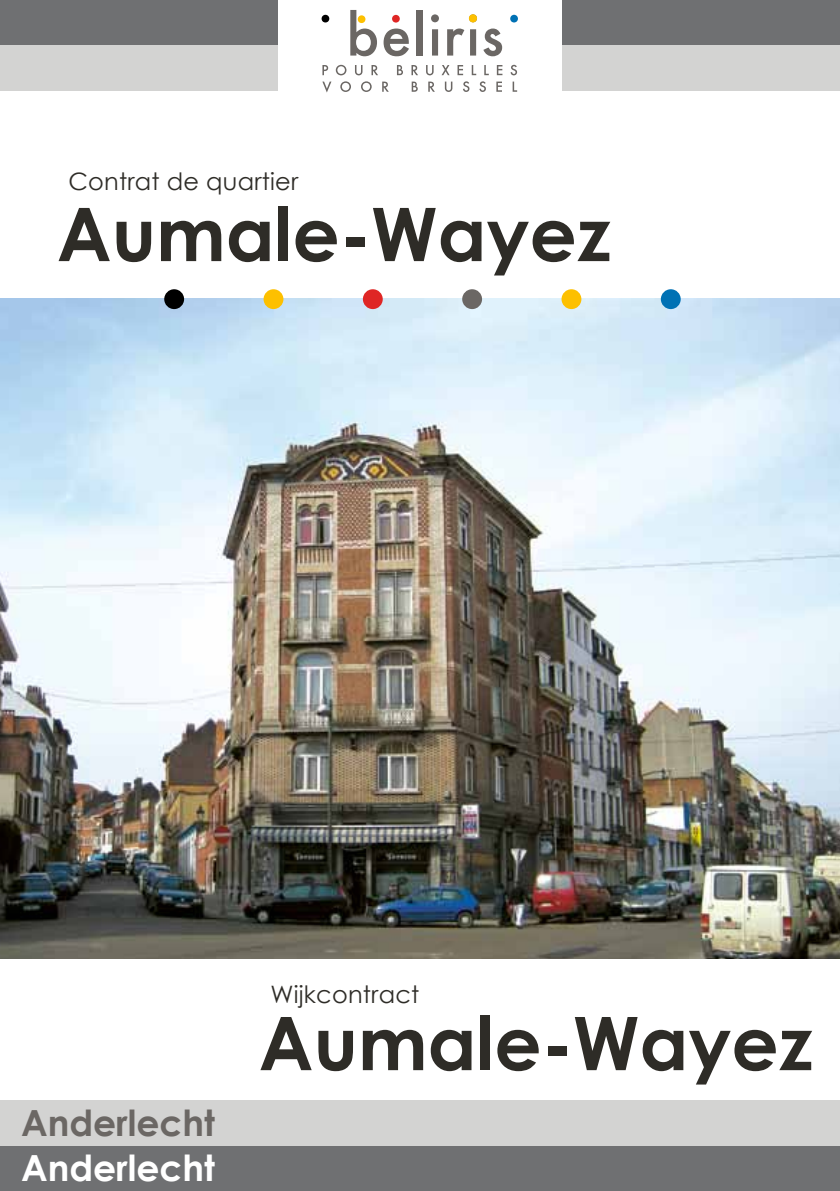
<style>
.page{position:relative;width:840px;height:1191px;background:#fff}
.page>*{position:absolute;margin:0;border:0;box-sizing:border-box;transform-origin:0 0}
.t1{font:700 74px "Century Gothic";color:#2e2c27}
.t2{font:700 36px "Century Gothic";color:#fff}
.t3{font:700 36px "Century Gothic";color:#6b6764}
.t4{font:24px "Century Gothic";letter-spacing:.01em;color:#2e2c27}
</style>
<div class="page">
<div style="left:0;top:0;width:839px;height:45px;background:#6f7072"></div>
<div style="left:0;top:45px;width:839px;height:46px;background:#d3d3d2"></div>
<div style="left:0;top:1145px;width:839px;height:46px;background:#6f7072"></div>
<div style="left:0;top:1100px;width:839px;height:45px;background:#d3d3d2"></div>
<div style="left:278px;top:0;width:283px;height:104px;background:#fff"></div>
<svg style="left:322px;top:65px;width:6px;height:10px"></svg>
<svg style="left:335px;top:65px;width:11px;height:10px"></svg>
<svg style="left:355px;top:65px;width:7px;height:10px"></svg>
<svg style="left:371px;top:65px;width:7px;height:10px"></svg>
<svg style="left:397px;top:65px;width:6px;height:10px"></svg>
<svg style="left:411px;top:65px;width:7px;height:10px"></svg>
<svg style="left:426px;top:65px;width:7px;height:10px"></svg>
<svg style="left:441px;top:65px;width:8px;height:10px"></svg>
<svg style="left:457px;top:65px;width:6px;height:10px"></svg>
<svg style="left:471px;top:65px;width:5px;height:10px"></svg>
<svg style="left:484px;top:65px;width:4px;height:10px"></svg>
<svg style="left:496px;top:65px;width:6px;height:10px"></svg>
<svg style="left:510px;top:65px;width:7px;height:10px"></svg>
<svg style="left:383px;top:29px;width:26px;height:27px"></svg>
<div style="left:416px;top:10px;width:6px;height:46px;background:#6b6764"></div>
<svg style="left:431px;top:14px;width:7px;height:42px"></svg>
<svg style="left:483px;top:29px;width:19px;height:27px"></svg>
<svg style="left:392px;top:15px;width:7px;height:8px"></svg>
<svg style="left:350px;top:10px;width:27px;height:46px"></svg>
<svg style="left:321px;top:15px;width:8px;height:7px"></svg>
<svg style="left:510px;top:15px;width:7px;height:7px"></svg>
<svg style="left:447px;top:14px;width:30px;height:42px"></svg>
<svg style="left:322px;top:82px;width:9px;height:10px"></svg>
<svg style="left:340px;top:81px;width:11px;height:11px"></svg>
<svg style="left:361px;top:81px;width:10px;height:11px"></svg>
<svg style="left:382px;top:82px;width:6px;height:10px"></svg>
<svg style="left:411px;top:82px;width:6px;height:10px"></svg>
<svg style="left:428px;top:82px;width:6px;height:10px"></svg>
<svg style="left:444px;top:82px;width:8px;height:10px"></svg>
<svg style="left:463px;top:81px;width:6px;height:11px"></svg>
<svg style="left:479px;top:81px;width:6px;height:11px"></svg>
<svg style="left:496px;top:82px;width:5px;height:10px"></svg>
<svg style="left:512px;top:82px;width:5px;height:10px"></svg>
<img style="left:0;top:298px;width:839px;height:660px">
<div style="left:462px;top:289px;width:20px;height:20px;background:#6b6764;border-radius:50%"></div>
<div style="left:561px;top:289px;width:20px;height:20px;background:#fdc000;border-radius:50%"></div>
<div style="left:660px;top:289px;width:20px;height:20px;background:#0071b4;border-radius:50%"></div>
<div style="left:362px;top:289px;width:20px;height:20px;background:#df2625;border-radius:50%"></div>
<div style="left:263px;top:289px;width:20px;height:20px;background:#fdc000;border-radius:50%"></div>
<div style="left:164px;top:289px;width:20px;height:20px;background:#000;border-radius:50%"></div>
<p class="t4" style="left:68px;top:167px;width:231px">Contrat de quartier</p>
<h1 class="t1" style="left:57px;top:188px;width:555px">Aumale-Wayez</h1>
<p class="t4" style="left:270px;top:979px;width:150px">Wijkcontract</p>
<h2 class="t3" style="left:21px;top:1100px;width:195px">Anderlecht</h2>
<h2 class="t2" style="left:21px;top:1145px;width:195px">Anderlecht</h2>
<h1 class="t1" style="left:258px;top:996px;width:555px">Aumale-Wayez</h1>
</div>
